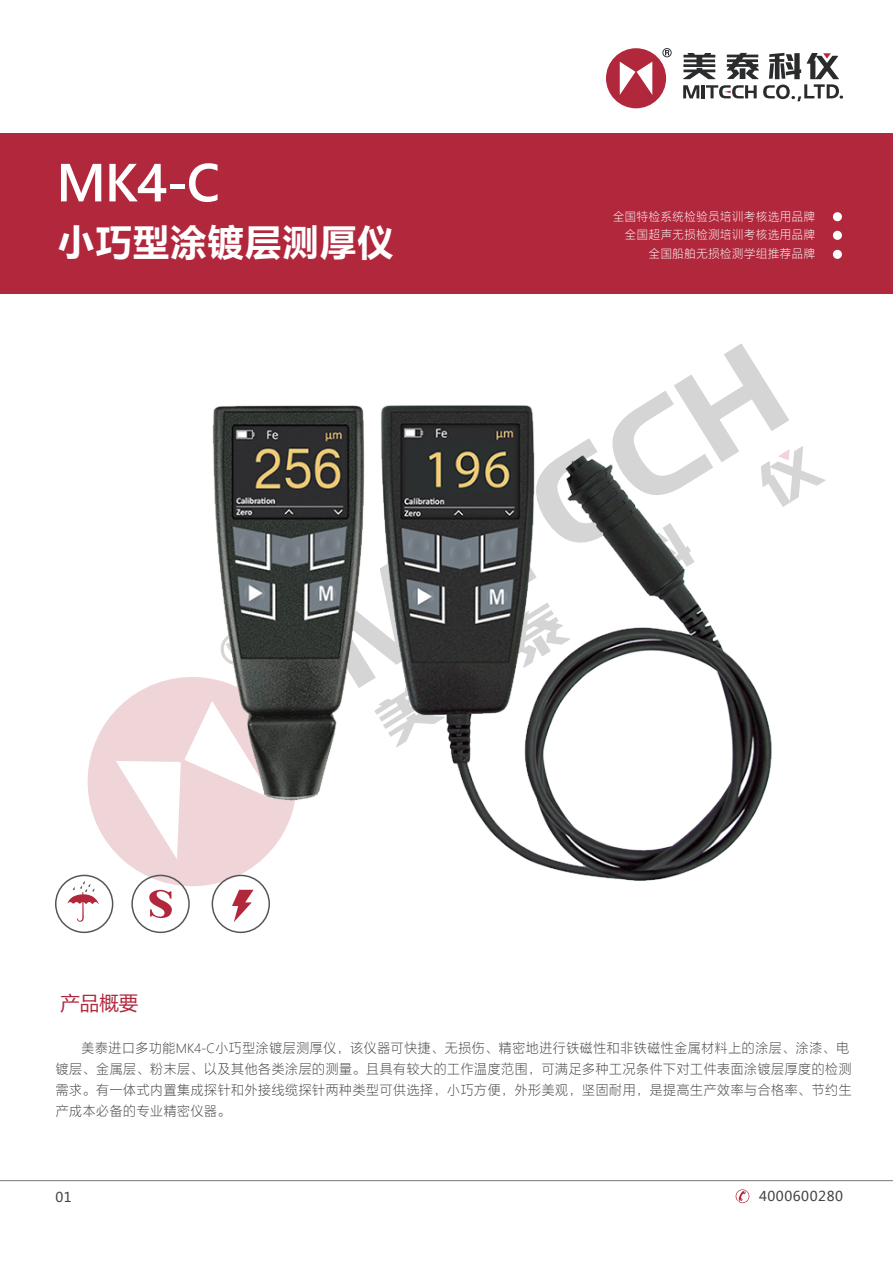
<style>
.page{position:relative;width:893px;height:1263px;background:#fff}
.page>*{position:absolute;margin:0;border:0;box-sizing:border-box;transform-origin:0 0}
.t1{font:600 53.55px "Microsoft Ya Hei";color:#fff}
.t2{font:700 36px "Microsoft Ya Hei";letter-spacing:.04em;color:#fff}
.t3{font:19.5px "Microsoft Ya Hei";color:#b1283c}
.t4{font:300 13.5px/21px "Microsoft Ya Hei";color:#424143}
.t5{font:13.5px "Microsoft Ya Hei";letter-spacing:.04em;color:#424344}
.t6{font:300 11.85px/18.3px "Microsoft Ya Hei";color:#fff;text-align:right}
</style>
<div class="page">
<svg style="left:662px;top:48px;width:10px;height:9px"></svg>
<div style="left:606px;top:48px;width:60px;height:60px;background:#b1283c;border-radius:50%"></div>
<svg style="left:620px;top:62px;width:32px;height:33px"></svg>
<svg style="left:683px;top:53px;width:160px;height:48px"></svg>
<svg style="left:736px;top:1189px;width:13px;height:14px"></svg>
<div style="left:0;top:133px;width:893px;height:160px;background:#b1283c"></div>
<div style="left:55px;top:875px;width:58px;height:58px;border:2px solid #545758;border-radius:50%"></div>
<svg style="left:67px;top:733px;width:33px;height:189px"></svg>
<div style="left:833px;top:212px;width:9px;height:9px;background:#fff;border-radius:50%"></div>
<div style="left:833px;top:231px;width:9px;height:9px;background:#fff;border-radius:50%"></div>
<div style="left:833px;top:250px;width:9px;height:9px;background:#fff;border-radius:50%"></div>
<img style="left:100px;top:293px;width:732px;height:641px">
<h1 class="t1" style="left:56px;top:149px;width:165px">MK4-C</h1>
<h2 class="t2" style="left:58px;top:217px;width:337px">小巧型涂镀层测厚仪</h2>
<p class="t6" style="left:613px;top:208px;width:204px">全国特检系统检验员培训考核选用品牌全国超声无损检测培训考核选用品牌全国船舶无损检测学组推荐品牌</p>
<h3 class="t3" style="left:60px;top:990px;width:80px">产品概要</h3>
<p class="t4" style="left:55px;top:1037px;width:798px;text-indent:26px">美泰进口多功能MK4-C小巧型涂镀层测厚仪，该仪器可快捷、无损伤、精密地进行铁磁性和非铁磁性金属材料上的涂层、涂漆、电镀层、金属层、粉末层、以及其他各类涂层的测量。且具有较大的工作温度范围，可满足多种工况条件下对工件表面涂镀层厚度的检测需求。有一体式内置集成探针和外接线缆探针两种类型可供选择，小巧方便，外形美观，坚固耐用，是提高生产效率与合格率、节约生产成本必备的专业精密仪器。</p>
<p class="t5" style="left:55px;top:1188px;width:18px">01</p>
<p class="t5" style="left:759px;top:1187px;width:85px">4000600280</p>
</div>
